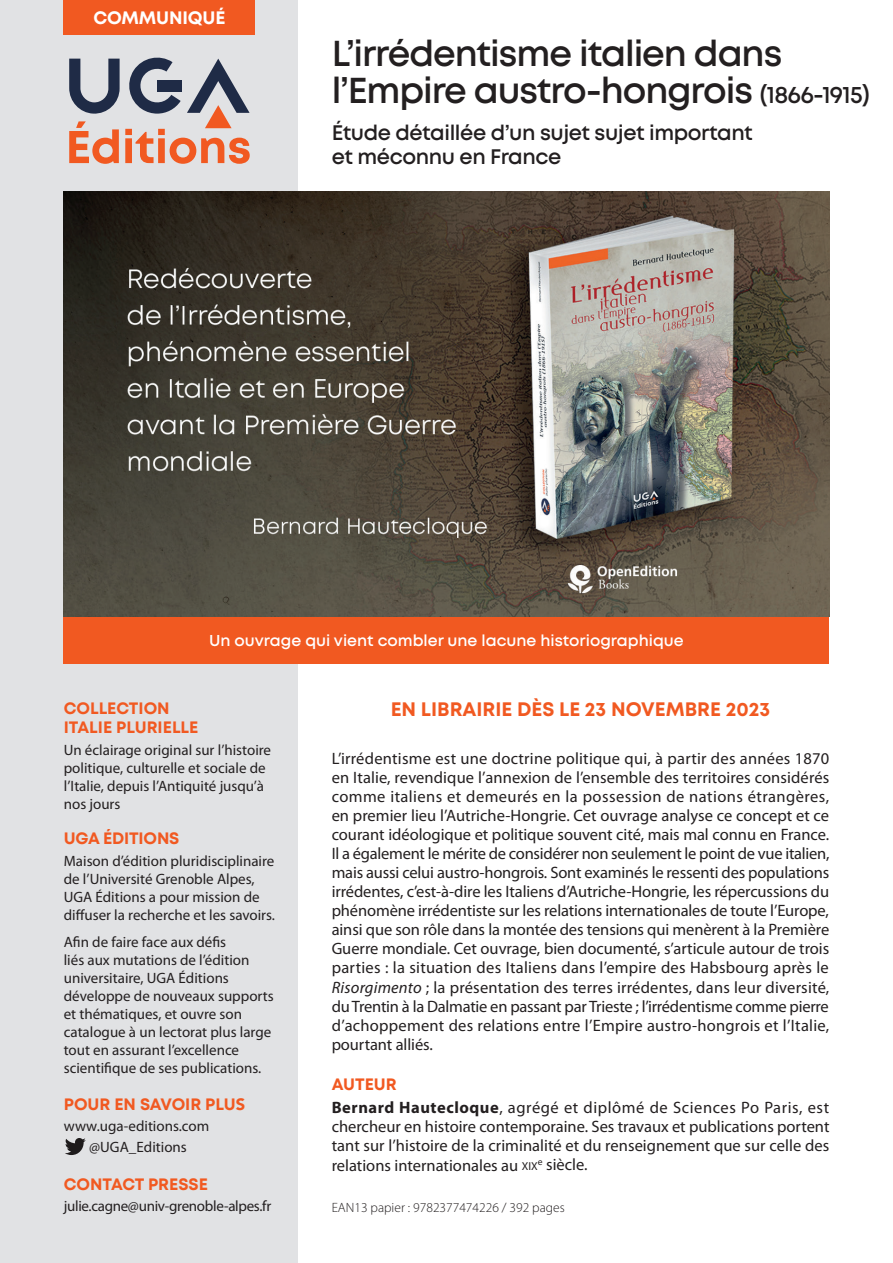
<style>
.page{position:relative;width:893px;height:1263px;background:#fff}
.page>*{position:absolute;margin:0;border:0;box-sizing:border-box;transform-origin:0 0}
.t1{font:600 36px/37.5px "Mont";letter-spacing:-.03em;color:#231f20}
.t2{font:600 21px/24px "Mont";letter-spacing:-.02em;color:#231f20}
.t3{font:700 19.5px "Mont";color:#f15921}
.t4{font:700 18px "Mont";letter-spacing:-.01em;color:#fff}
.t5{font:16.5px/19px "Myriad Pro";color:#231f20;text-align:justify}
.t6{font:700 16.5px/19.5px "Mont";color:#f15921}
.t7{font:600 15.75px "Mont";color:#fff}
.t8{font:15px/18px "Myriad Pro";color:#231f20}
.t9{font:15px "Myriad Pro";letter-spacing:-.02em;color:#231f20}
.t10{font:300 13.5px "Myriad Pro";color:#231f20}
.s1{font-size:24px}
.s2{font-family:"Avenir";font-weight:900}
.s3{font-style:italic}
.s4{font-weight:700}
.s5{font-size:11.55px}
</style>
<div class="page">
<div style="left:0;top:0;width:298px;height:1263px;background:#e1e2e4"></div>
<div style="left:64px;top:0;width:191px;height:34px;background:#f15921"></div>
<svg style="left:69px;top:58px;width:181px;height:106px"></svg>
<svg style="left:65px;top:1138px;width:21px;height:17px"></svg>
<img style="left:64px;top:191px;width:765px;height:426px">
<div style="left:64px;top:617px;width:765px;height:46px;background:#f15921"></div>
<p class="t4" style="left:93px;top:6px;width:134px">COMMUNIQUÉ</p>
<h1 class="t1" style="left:332px;top:34px;width:540px">L’irrédentisme italien dans l’Empire austro-hongrois <span class="s1">(1866-1915)</span></h1>
<p class="t2" style="left:332px;top:121px;width:423px">Étude détaillée d’un sujet sujet important et méconnu en France</p>
<p class="t7" style="left:209px;top:630px;width:476px">Un ouvrage qui vient combler une lacune historiographique</p>
<p class="t6" style="left:64px;top:698px;width:136px">COLLECTION<br>ITALIE PLURIELLE</p>
<p class="t8" style="left:64px;top:741px;width:209px">Un éclairage original sur l’histoire politique, culturelle et sociale de l’Italie, depuis l’Antiquité jusqu’à nos jours</p>
<p class="t6" style="left:64px;top:828px;width:117px">UGA ÉDITIONS</p>
<p class="t8" style="left:64px;top:852px;width:213px">Maison d’édition pluridisciplinaire de l’Université Grenoble Alpes, UGA Éditions a pour mission de diffuser la recherche et les savoirs.</p>
<p class="t8" style="left:64px;top:932px;width:211px">Afin de faire face aux défis<br>liés aux mutations de l’édition universitaire, UGA Éditions développe de nouveaux supports et thématiques, et ouvre son catalogue à un lectorat plus large tout en assurant l’excellence scientifique de ses publications.</p>
<p class="t6" style="left:64px;top:1094px;width:183px">POUR EN SAVOIR PLU<span class="s2">S</span></p>
<p class="t8" style="left:64px;top:1115px;width:147px;line-height:21px;text-align:center">www.uga-editions.com @UGA_Editions</p>
<p class="t6" style="left:64px;top:1174px;width:146px">CONTACT PRESSE</p>
<p class="t9" style="left:64px;top:1197px;width:209px">julie.cagne@univ-grenoble-alpes.fr</p>
<p class="t3" style="left:391px;top:696px;width:381px">EN LIBRAIRIE DÈS LE 23 NOVEMBRE 2023</p>
<p class="t5" style="left:332px;top:748px;width:499px">L’irrédentisme est une doctrine politique qui, à partir des années 1870 en Italie, revendique l’annexion de l’ensemble des territoires considérés comme italiens et demeurés en la possession de nations étrangères, en premier lieu l’Autriche-Hongrie. Cet ouvrage analyse ce concept et ce courant idéologique et politique souvent cité, mais mal connu en France.<br>Il a également le mérite de considérer non seulement le point de vue italien, mais aussi celui austro-hongrois. Sont examinés le ressenti des populations irrédentes, c’est-à-dire les Italiens d’Autriche-Hongrie, les répercussions du phénomène irrédentiste sur les relations internationales de toute l’Europe, ainsi que son rôle dans la montée des tensions qui menèrent à la Première Guerre mondiale. Cet ouvrage, bien documenté, s’articule autour de trois parties : la situation des Italiens dans l’empire des Habsbourg après le <span class="s3">Risorgimento</span> ; la présentation des terres irrédentes, dans leur diversité, du Trentin à la Dalmatie en passant par Trieste ; l’irrédentisme comme pierre d’achoppement des relations entre l’Empire austro-hongrois et l’Italie, pourtant alliés.</p>
<p class="t6" style="left:332px;top:1074px;width:67px">AUTEUR</p>
<p class="t5" style="left:332px;top:1098px;width:499px"><span class="s4">Bernard Hautecloque</span>, agrégé et diplômé de Sciences Po Paris, est chercheur en histoire contemporaine. Ses travaux et publications portent tant sur l’histoire de la criminalité et du renseignement que sur celle des relations internationales au <span class="s5">xix</span><sup>e</sup> siècle.</p>
<p class="t10" style="left:332px;top:1200px;width:235px">EAN13 papier : 9782377474226 / 392 pages</p>
</div>
